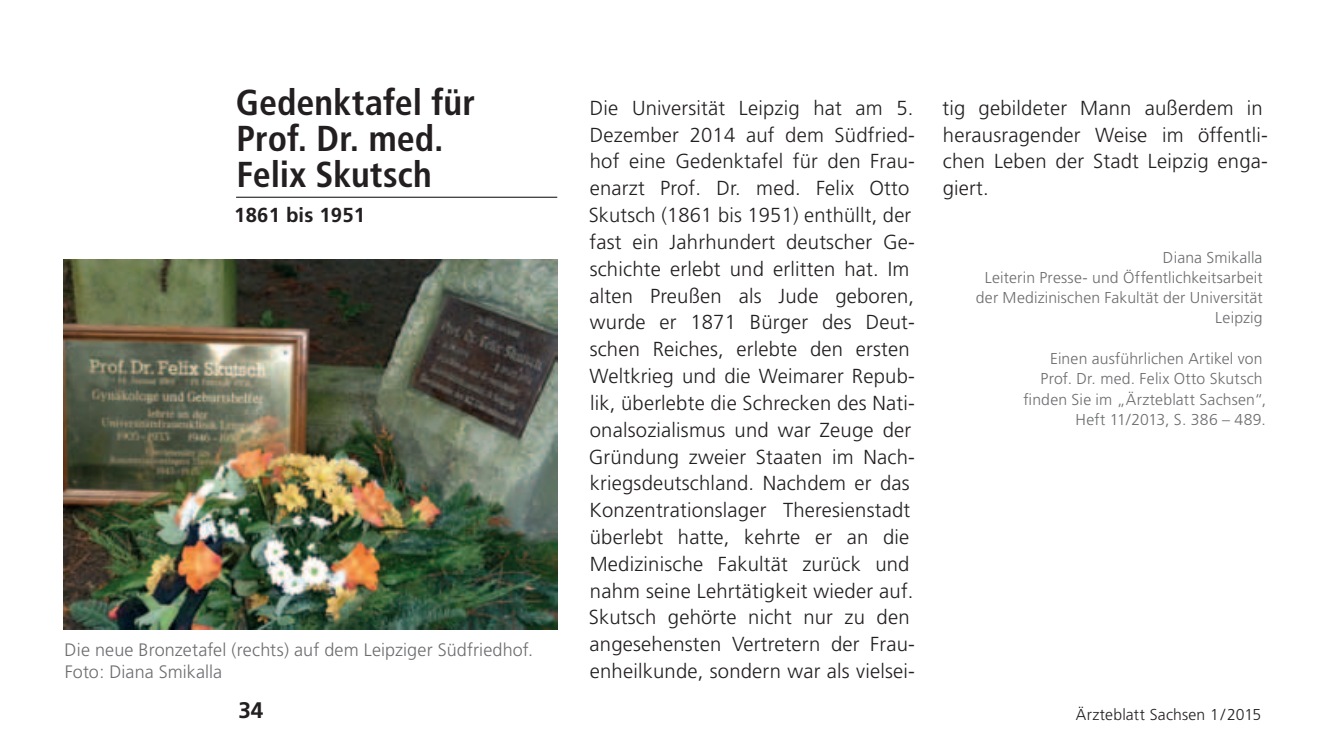
<style>
.page{position:relative;width:1340px;height:756px;background:#fff}
.page>*{position:absolute;margin:0;border:0;box-sizing:border-box;transform-origin:0 0}
.Überschrift{font:700 condensed 36px/36px "Frutiger";color:#231f20}
.t1{font:700 22.5px "Frutiger";color:#231f20}
.Text_allgemein{font:300 20.25px/26.8px "Frutiger";letter-spacing:.01em;color:#231f20}
.Text_allgemein-2{font:700 20.25px "Frutiger";letter-spacing:.01em;color:#231f20}
.Bildunterschrift{font:300 18px/21.4px "Frutiger";letter-spacing:.005em;color:#6c6d70}
.Autoren{font:300 15.75px/20.2px "Frutiger";letter-spacing:.01em;color:#6c6d70;text-align:right}
.t2{font:300 15.75px "Frutiger";letter-spacing:.01em;color:#231f20}
</style>
<div class="page">
<hr style="left:236px;top:196px;width:321px;height:2px;background:#231f20">
<img style="left:64px;top:259px;width:493px;height:370px">
<p class="Überschrift" style="left:236px;top:84px;width:240px">Gedenktafel für<br>Prof. Dr. med.<br>Felix Skutsch</p>
<p class="Text_allgemein-2" style="left:234px;top:203px;width:132px">1861 bis 1951</p>
<p class="Bildunterschrift" style="left:65px;top:638px;width:470px">Die neue Bronzetafel (rechts) auf dem Leipziger Südfriedhof.<br>Foto: Diana Smikalla</p>
<p class="Text_allgemein" style="left:588px;top:94px;width:328px">Die Universität Leipzig hat am 5.<br>Dezember 2014 auf dem Südfried&shy;hof eine Gedenktafel für den Frau&shy;enarzt Prof. Dr. med. Felix Otto Skutsch (1861 bis 1951) enthüllt, der fast ein Jahrhundert deutscher Ge-- schichte erlebt und erlitten hat. Im alten Preußen als Jude geboren, wurde er 1871 Bürger des Deut&shy;schen Reiches, erlebte den ersten Weltkrieg und die Weimarer Repub&shy;lik, überlebte die Schrecken des Nati&shy;onalsozialismus und war Zeuge der Gründung zweier Staaten im Nach&shy;kriegsdeutschland. Nachdem er das Konzentrationslager Theresienstadt überlebt hatte, kehrte er an die Medizinische Fakultät zurück und nahm seine Lehrtätigkeit wieder auf.<br>Skutsch gehörte nicht nur zu den angesehensten Vertretern der Frau&shy;enheilkunde, sondern war als vielsei-</p>
<p class="Text_allgemein" style="left:942px;top:94px;width:327px">tig gebildeter Mann außerdem in herausragender Weise im öffentli&shy;chen Leben der Stadt Leipzig enga&shy;giert.</p>
<p class="Autoren" style="left:1162px;top:247px;width:101px">Diana Smikalla</p>
<p class="Autoren" style="left:984px;top:267px;width:279px">Leiterin Presse- und Öffentlichkeitsarbeit</p>
<p class="Autoren" style="left:975px;top:287px;width:288px">der Medizinischen Fakultät der Universität<br>Leipzig</p>
<p class="Autoren" style="left:1050px;top:348px;width:214px">Einen ausführlichen Artikel von</p>
<p class="Autoren" style="left:1040px;top:368px;width:223px">Prof. Dr. med. Felix Otto Skutsch</p>
<p class="Autoren" style="left:1023px;top:388px;width:244px">finden Sie im „Ärzteblatt Sachsen“,</p>
<p class="Autoren" style="left:1075px;top:409px;width:192px">Heft 11/2013, S. 386 – 489.</p>
<p class="t1" style="left:238px;top:696px;width:27px">34</p>
<p class="t2" style="left:1075px;top:704px;width:187px">Ärzteblatt Sachsen 1/2015</p>
</div>
